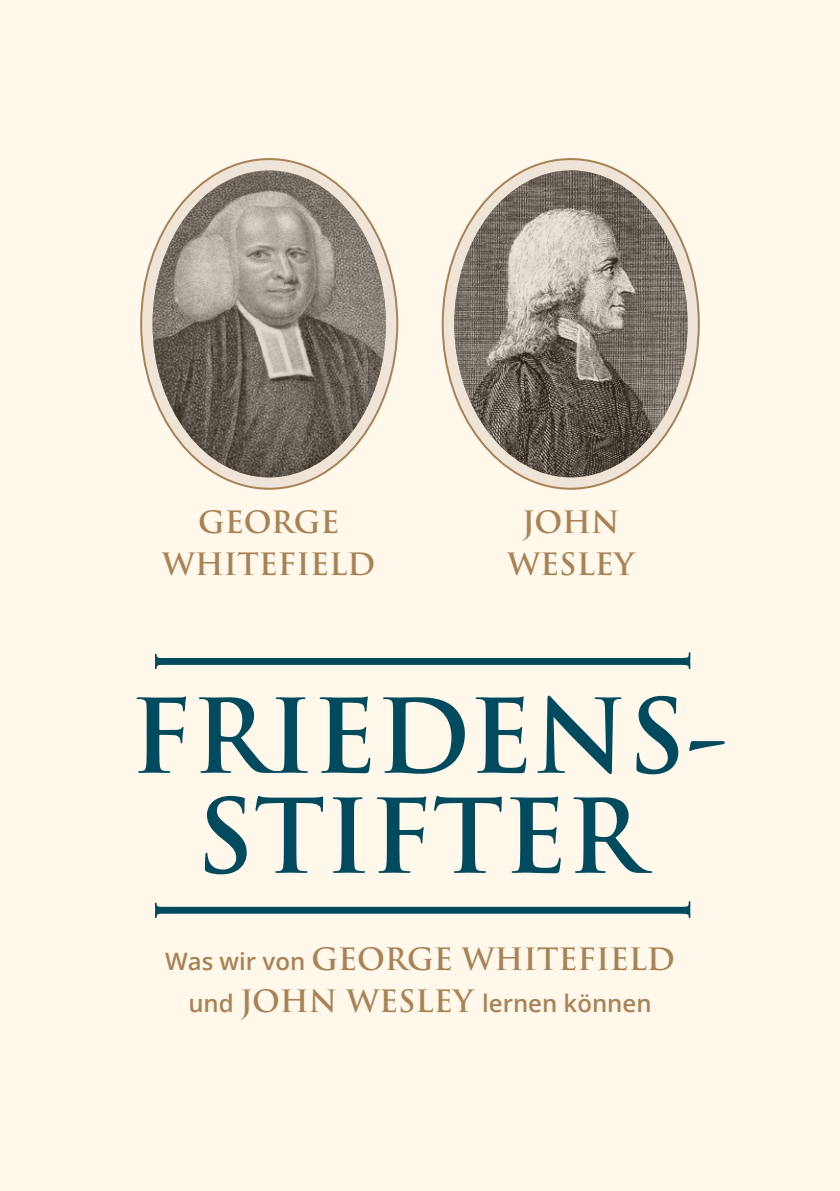
<style>
.page{position:relative;width:840px;height:1191px;background:#fff}
.page>*{position:absolute;margin:0;border:0;box-sizing:border-box;transform-origin:0 0}
.t1{font:700 100px/100px "Trajan Pro";color:#024a5d;text-align:center}
.t2{font:700 30px/42px "Trajan Pro";color:#a88356;text-align:center}
.t3{font:600 24px "Open Sans";color:#a88356}
.s1{font-family:"Open Sans";font-weight:600;font-size:24px}
.s2{font-family:"Trajan Pro";font-weight:700;font-size:30px}
</style>
<div class="page">
<div style="left:0;top:0;width:839px;height:1191px;background:#fff8eb"></div>
<svg style="left:141px;top:159px;width:256px;height:330px;background:#e3d5c5"></svg>
<svg style="left:442px;top:159px;width:256px;height:330px;background:#e3d5c5"></svg>
<img style="left:152px;top:170px;width:234px;height:307px">
<img style="left:454px;top:170px;width:233px;height:307px">
<svg style="left:155px;top:901px;width:535px;height:17px"></svg>
<svg style="left:155px;top:652px;width:535px;height:17px"></svg>
<p class="t2" style="left:162px;top:501px;width:214px">GEORGE<br>WHITEFIELD</p>
<p class="t2" style="left:507px;top:501px;width:128px">JOHN<br>WESLEY</p>
<h1 class="t1" style="left:130px;top:687px;width:599px">FRIEDENS-<br>STIFTER</h1>
<p class="t2" style="left:165px;top:938px;width:511px"><span class="s1">Was wir von</span> GEORGE WHITEFIELD</p>
<p class="t3" style="left:188px;top:986px;width:464px">und <span class="s2">JOHN WESLEY</span> lernen können</p>
</div>
